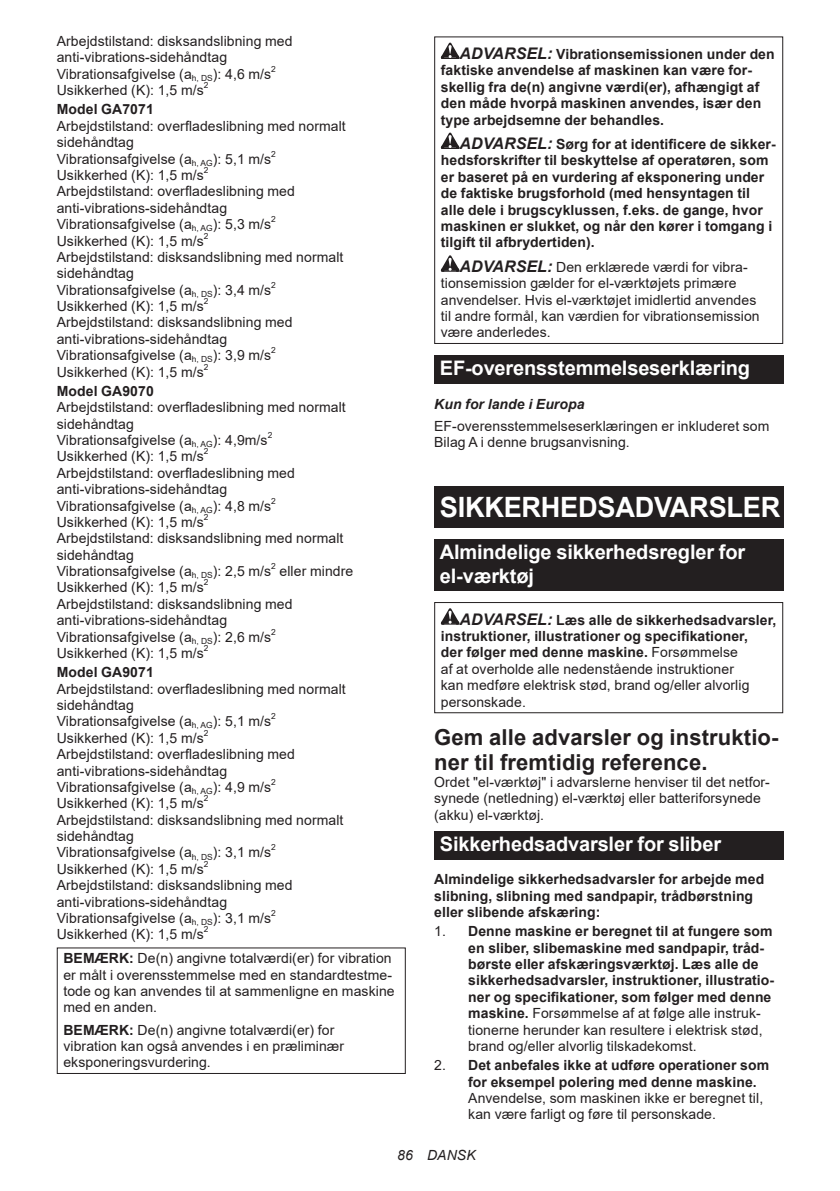
<style>
.page{position:relative;width:840px;height:1191px;background:#fff}
.page>*{position:absolute;margin:0;border:0;box-sizing:border-box;transform-origin:0 0}
.t1{font:700 28px "Arial";letter-spacing:-.01em;color:#fff}
.t2{font:700 22px/25.8px "Arial";letter-spacing:.005em;color:#231f20}
.t3{font:700 20px/23.4px "Arial";letter-spacing:-.01em;color:#fff}
.t4{font:14px/16.4px "Arial";letter-spacing:.005em;color:#231f20}
.t5{font:700 14px/16.4px "Arial";letter-spacing:.005em;color:#231f20}
.t6{font:italic 700 14px "Arial";letter-spacing:.005em;color:#231f20}
.t7{font:italic 14px "Arial";letter-spacing:.005em;color:#231f20}
.t8{font:8.4px "Arial";color:#231f20}
.s1{font-weight:700}
.s2{font-style:italic;font-size:16px}
.s3{font-weight:700;font-style:italic;font-size:16px}
.s4{font-weight:400}
</style>
<div class="page">
<div style="left:57px;top:947px;width:348px;height:127px;border:1px solid #231f20"></div>
<svg style="left:440px;top:43px;width:19px;height:16px"></svg>
<svg style="left:440px;top:133px;width:19px;height:16px"></svg>
<svg style="left:440px;top:255px;width:19px;height:17px"></svg>
<div style="left:434px;top:36px;width:348px;height:308px;border:1px solid #231f20"></div>
<div style="left:434px;top:355px;width:348px;height:29px;background:#231f20"></div>
<div style="left:434px;top:487px;width:348px;height:41px;background:#231f20"></div>
<div style="left:434px;top:539px;width:348px;height:52px;background:#231f20"></div>
<svg style="left:440px;top:608px;width:19px;height:16px"></svg>
<div style="left:434px;top:602px;width:348px;height:111px;border:1px solid #231f20"></div>
<div style="left:434px;top:831px;width:348px;height:28px;background:#231f20"></div>
<p class="t4" style="left:57px;top:33px;width:237px">Arbejdstilstand: disksandslibning med anti-vibrations-sidehåndtag<br>Vibrationsafgivelse (a<sub>h,</sub> <sub>DS</sub>): 4,6 m/s</p>
<p class="t8" style="left:271px;top:63px;width:6px">2</p>
<p class="t4" style="left:57px;top:82px;width:148px">Usikkerhed (K): 1,5 m/s</p>
<p class="t8" style="left:204px;top:79px;width:6px">2</p>
<p class="t5" style="left:57px;top:101px;width:98px">Model GA7071</p>
<p class="t4" style="left:57px;top:118px;width:290px">Arbejdstilstand: overfladeslibning med normalt sidehåndtag<br>Vibrationsafgivelse (a<sub>h,</sub> <sub>AG</sub>): 5,1 m/s</p>
<p class="t8" style="left:271px;top:148px;width:6px">2</p>
<p class="t4" style="left:57px;top:167px;width:148px">Usikkerhed (K): 1,5 m/s</p>
<p class="t8" style="left:204px;top:164px;width:6px">2</p>
<p class="t4" style="left:57px;top:183px;width:239px">Arbejdstilstand: overfladeslibning med anti-vibrations-sidehåndtag<br>Vibrationsafgivelse (a<sub>h,</sub> <sub>AG</sub>): 5,3 m/s</p>
<p class="t8" style="left:271px;top:213px;width:6px">2</p>
<p class="t4" style="left:57px;top:232px;width:148px">Usikkerhed (K): 1,5 m/s</p>
<p class="t8" style="left:204px;top:230px;width:6px">2</p>
<p class="t4" style="left:57px;top:249px;width:288px">Arbejdstilstand: disksandslibning med normalt sidehåndtag<br>Vibrationsafgivelse (a<sub>h,</sub> <sub>DS</sub>): 3,4 m/s</p>
<p class="t8" style="left:271px;top:279px;width:6px">2</p>
<p class="t4" style="left:57px;top:298px;width:148px">Usikkerhed (K): 1,5 m/s</p>
<p class="t8" style="left:204px;top:295px;width:6px">2</p>
<p class="t4" style="left:57px;top:314px;width:237px">Arbejdstilstand: disksandslibning med anti-vibrations-sidehåndtag<br>Vibrationsafgivelse (a<sub>h,</sub> <sub>DS</sub>): 3,9 m/s</p>
<p class="t8" style="left:271px;top:344px;width:6px">2</p>
<p class="t4" style="left:57px;top:363px;width:148px">Usikkerhed (K): 1,5 m/s</p>
<p class="t8" style="left:204px;top:361px;width:6px">2</p>
<p class="t5" style="left:57px;top:383px;width:98px">Model GA9070</p>
<p class="t4" style="left:57px;top:399px;width:290px">Arbejdstilstand: overfladeslibning med normalt sidehåndtag<br>Vibrationsafgivelse (a<sub>h,</sub> <sub>AG</sub>): 4,9m/s</p>
<p class="t8" style="left:267px;top:429px;width:6px">2</p>
<p class="t4" style="left:57px;top:448px;width:148px">Usikkerhed (K): 1,5 m/s</p>
<p class="t8" style="left:204px;top:445px;width:6px">2</p>
<p class="t4" style="left:57px;top:464px;width:239px">Arbejdstilstand: overfladeslibning med anti-vibrations-sidehåndtag<br>Vibrationsafgivelse (a<sub>h,</sub> <sub>AG</sub>): 4,8 m/s</p>
<p class="t8" style="left:271px;top:495px;width:6px">2</p>
<p class="t4" style="left:57px;top:514px;width:148px">Usikkerhed (K): 1,5 m/s</p>
<p class="t8" style="left:204px;top:511px;width:6px">2</p>
<p class="t4" style="left:57px;top:530px;width:288px">Arbejdstilstand: disksandslibning med normalt sidehåndtag<br>Vibrationsafgivelse (a<sub>h,</sub> <sub>DS</sub>): 2,5 m/s</p>
<p class="t8" style="left:271px;top:560px;width:6px">2</p>
<p class="t4" style="left:279px;top:563px;width:75px">eller mindre</p>
<p class="t4" style="left:57px;top:579px;width:148px">Usikkerhed (K): 1,5 m/s</p>
<p class="t8" style="left:204px;top:577px;width:6px">2</p>
<p class="t4" style="left:57px;top:595px;width:237px">Arbejdstilstand: disksandslibning med anti-vibrations-sidehåndtag<br>Vibrationsafgivelse (a<sub>h,</sub> <sub>DS</sub>): 2,6 m/s</p>
<p class="t8" style="left:271px;top:626px;width:6px">2</p>
<p class="t4" style="left:57px;top:645px;width:148px">Usikkerhed (K): 1,5 m/s</p>
<p class="t8" style="left:204px;top:642px;width:6px">2</p>
<p class="t5" style="left:57px;top:664px;width:98px">Model GA9071</p>
<p class="t4" style="left:57px;top:680px;width:290px">Arbejdstilstand: overfladeslibning med normalt sidehåndtag<br>Vibrationsafgivelse (a<sub>h,</sub> <sub>AG</sub>): 5,1 m/s</p>
<p class="t8" style="left:271px;top:710px;width:6px">2</p>
<p class="t4" style="left:57px;top:729px;width:148px">Usikkerhed (K): 1,5 m/s</p>
<p class="t8" style="left:204px;top:727px;width:6px">2</p>
<p class="t4" style="left:57px;top:746px;width:239px">Arbejdstilstand: overfladeslibning med anti-vibrations-sidehåndtag<br>Vibrationsafgivelse (a<sub>h,</sub> <sub>AG</sub>): 4,9 m/s</p>
<p class="t8" style="left:271px;top:776px;width:6px">2</p>
<p class="t4" style="left:57px;top:795px;width:148px">Usikkerhed (K): 1,5 m/s</p>
<p class="t8" style="left:204px;top:792px;width:6px">2</p>
<p class="t4" style="left:57px;top:811px;width:288px">Arbejdstilstand: disksandslibning med normalt sidehåndtag<br>Vibrationsafgivelse (a<sub>h,</sub> <sub>DS</sub>): 3,1 m/s</p>
<p class="t8" style="left:271px;top:841px;width:6px">2</p>
<p class="t4" style="left:57px;top:860px;width:148px">Usikkerhed (K): 1,5 m/s</p>
<p class="t8" style="left:204px;top:858px;width:6px">2</p>
<p class="t4" style="left:57px;top:877px;width:237px">Arbejdstilstand: disksandslibning med anti-vibrations-sidehåndtag<br>Vibrationsafgivelse (a<sub>h,</sub> <sub>DS</sub>): 3,1 m/s</p>
<p class="t8" style="left:271px;top:907px;width:6px">2</p>
<p class="t4" style="left:57px;top:926px;width:148px">Usikkerhed (K): 1,5 m/s</p>
<p class="t8" style="left:204px;top:923px;width:6px">2</p>
<p class="t4" style="left:63px;top:950px;width:332px"><span class="s1">BEMÆRK:</span> De(n) angivne totalværdi(er) for vibration er målt i overensstemmelse med en standardtestme&shy;tode og kan anvendes til at sammenligne en maskine med en anden.</p>
<p class="t4" style="left:63px;top:1021px;width:282px"><span class="s1">BEMÆRK:</span> De(n) angivne totalværdi(er) for vibration kan også anvendes i en præliminær eksponeringsvurdering.</p>
<p class="t5" style="left:440px;top:46px;width:335px;text-indent:19px"><span class="s2">ADVARSEL:</span> Vibrationsemissionen under den faktiske anvendelse af maskinen kan være for&shy;skellig fra de(n) angivne værdi(er), afhængigt af den måde hvorpå maskinen anvendes, især den type arbejdsemne der behandles.</p>
<p class="t5" style="left:440px;top:136px;width:336px;text-indent:19px"><span class="s2">ADVARSEL:</span> Sørg for at identificere de sikker&shy;hedsforskrifter til beskyttelse af operatøren, som er baseret på en vurdering af eksponering under de faktiske brugsforhold (med hensyntagen til alle dele i brugscyklussen, f.eks. de gange, hvor maskinen er slukket, og når den kører i tomgang i tilgift til afbrydertiden).</p>
<p class="t4" style="left:440px;top:258px;width:320px;text-indent:19px"><span class="s3">ADVARSEL:</span> Den erklærede værdi for vibra&shy;tionsemission gælder for el-værktøjets primære anvendelser. Hvis el-værktøjet imidlertid anvendes til andre formål, kan værdien for vibrationsemission være anderledes.</p>
<h3 class="t3" style="left:439px;top:357px;width:312px">EF-overensstemmelseserklæring</h3>
<p class="t6" style="left:434px;top:394px;width:152px">Kun for lande i Europa</p>
<p class="t4" style="left:434px;top:417px;width:336px">EF-overensstemmelseserklæringen er inkluderet som<br>Bilag A i denne brugsanvisning.</p>
<h1 class="t1" style="left:439px;top:487px;width:342px">SIKKERHEDSADVARSLER</h1>
<h3 class="t3" style="left:439px;top:541px;width:307px">Almindelige sikkerhedsregler for el-værktøj</h3>
<p class="t4" style="left:440px;top:611px;width:337px;text-indent:19px"><span class="s3">ADVARSEL:</span> <span class="s1">Læs alle de sikkerhedsadvarsler, instruktioner, illustrationer og specifikationer,<br>der følger med denne maskine.</span> Forsømmelse<br>af at overholde alle nedenstående instruktioner<br>kan medføre elektrisk stød, brand og/eller alvorlig personskade.</p>
<h2 class="t2" style="left:434px;top:724px;width:345px">Gem alle advarsler og instruktio&shy;ner til fremtidig reference.</h2>
<p class="t4" style="left:434px;top:773px;width:337px">Ordet "el-værktøj" i advarslerne henviser til det netfor&shy;synede (netledning) el-værktøj eller batteriforsynede (akku) el-værktøj.</p>
<h3 class="t3" style="left:439px;top:832px;width:282px">Sikkerhedsadvarsler for sliber</h3>
<p class="t5" style="left:434px;top:871px;width:331px">Almindelige sikkerhedsadvarsler for arbejde med slibning, slibning med sandpapir, trådbørstning eller slibende afskæring:</p>
<p class="t5" style="left:468px;top:923px;width:307px;text-indent:-34px"><span class="s4">1.</span> Denne maskine er beregnet til at fungere som en sliber, slibemaskine med sandpapir, tråd&shy;børste eller afskæringsværktøj. Læs alle de sikkerhedsadvarsler, instruktioner, illustratio&shy;ner og specifikationer, som følger med denne maskine. <span class="s4">Forsømmelse af at følge alle instruk&shy;tionerne herunder kan resultere i elektrisk stød, brand og/eller alvorlig tilskadekomst.</span></p>
<p class="t5" style="left:468px;top:1057px;width:302px;text-indent:-34px"><span class="s4">2.</span> Det anbefales ikke at udføre operationer som for eksempel polering med denne maskine.</p>
<p class="t4" style="left:468px;top:1089px;width:296px">Anvendelse, som maskinen ikke er beregnet til, kan være farligt og føre til personskade.</p>
<p class="t7" style="left:397px;top:1146px;width:80px">86 DANSK</p>
</div>
